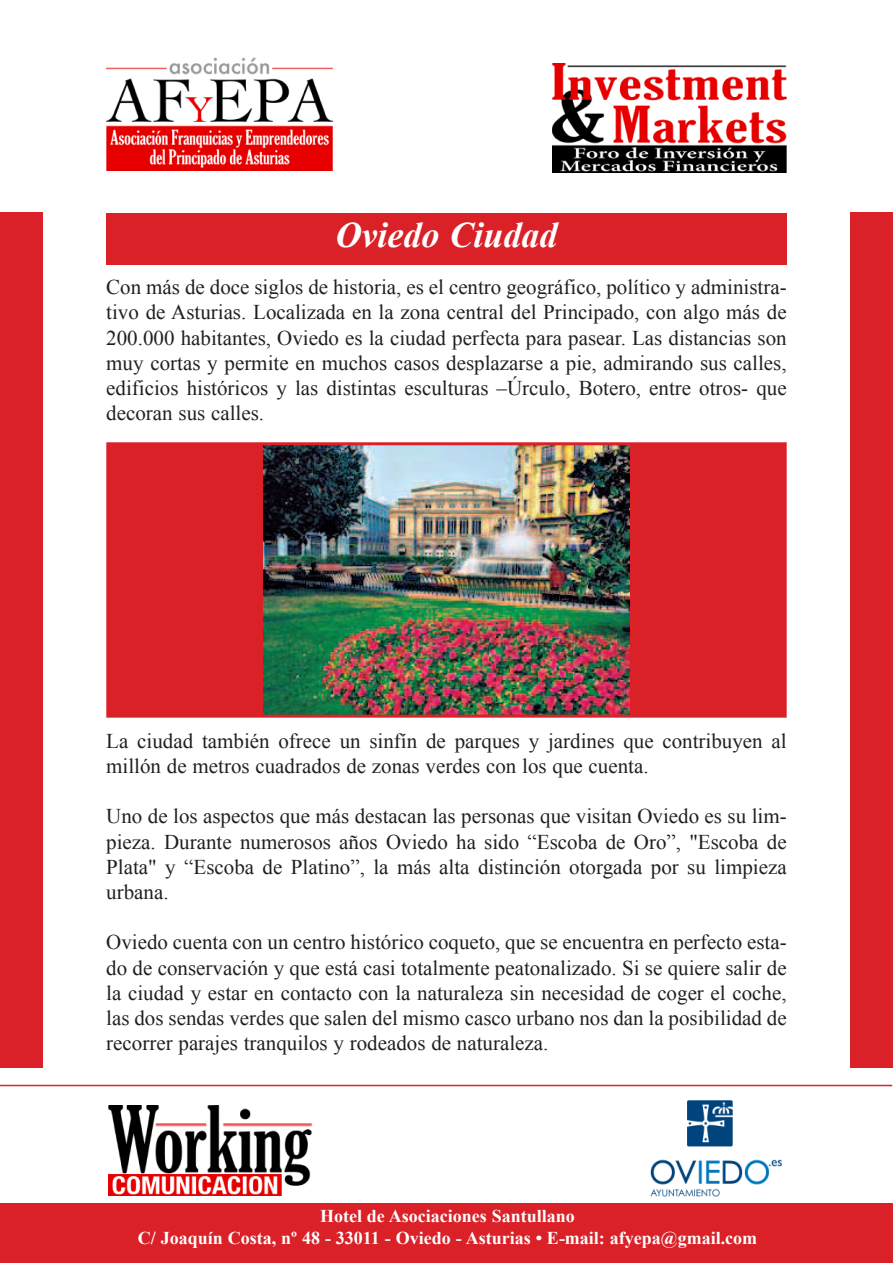
<style>
.page{position:relative;width:893px;height:1263px;background:#fff}
.page>*{position:absolute;margin:0;border:0;box-sizing:border-box;transform-origin:0 0}
.t1{font:italic 700 36px "Times New Roman";color:#fff}
.t2{font:21px/25.2px "Times New Roman";color:#231f20;text-align:justify}
.t3{font:700 18px/21.6px "Times New Roman";color:#fff;text-align:center}
</style>
<div class="page">
<img style="left:106px;top:57px;width:226px;height:113px">
<img style="left:552px;top:63px;width:234px;height:110px">
<hr style="left:0;top:1085px;width:892px;height:1px;background:#db2128">
<div style="left:0;top:1203px;width:893px;height:59px;background:#db2128"></div>
<div style="left:0;top:213px;width:43px;height:855px;background:#db2128"></div>
<img style="left:108px;top:1106px;width:204px;height:89px">
<img style="left:650px;top:1100px;width:132px;height:96px">
<div style="left:850px;top:213px;width:43px;height:855px;background:#db2128"></div>
<div style="left:106px;top:213px;width:681px;height:51px;background:#db2128"></div>
<div style="left:109px;top:445px;width:675px;height:270px;background:#db2128"></div>
<img style="left:264px;top:446px;width:365px;height:268px">
<div style="left:106px;top:442px;width:681px;height:276px;border:3px solid #db2128"></div>
<h1 class="t1" style="left:336px;top:215px;width:223px">Oviedo Ciudad</h1>
<p class="t2" style="left:106px;top:274px;width:682px">Con más de doce siglos de historia, es el centro geográfico, político y administra&shy;tivo de Asturias. Localizada en la zona central del Principado, con algo más de 200.000 habitantes, Oviedo es la ciudad perfecta para pasear. Las distancias son muy cortas y permite en muchos casos desplazarse a pie, admirando sus calles, edificios históricos y las distintas esculturas –Úrculo, Botero, entre otros- que decoran sus calles.</p>
<p class="t2" style="left:106px;top:728px;width:682px">La ciudad también ofrece un sinfín de parques y jardines que contribuyen al millón de metros cuadrados de zonas verdes con los que cuenta.</p>
<p class="t2" style="left:106px;top:804px;width:682px">Uno de los aspectos que más destacan las personas que visitan Oviedo es su lim&shy;pieza. Durante numerosos años Oviedo ha sido “Escoba de Oro”, "Escoba de Plata" y “Escoba de Platino”, la más alta distinción otorgada por su limpieza urbana.</p>
<p class="t2" style="left:106px;top:930px;width:682px">Oviedo cuenta con un centro histórico coqueto, que se encuentra en perfecto esta&shy;do de conservación y que está casi totalmente peatonalizado. Si se quiere salir de la ciudad y estar en contacto con la naturaleza sin necesidad de coger el coche, las dos sendas verdes que salen del mismo casco urbano nos dan la posibilidad de recorrer parajes tranquilos y rodeados de naturaleza.</p>
<p class="t3" style="left:138px;top:1205px;width:621px">Hotel de Asociaciones Santullano<br>C/ Joaquín Costa, nº 48 - 33011 - Oviedo - Asturias • E-mail: afyepa@gmail.com</p>
</div>
